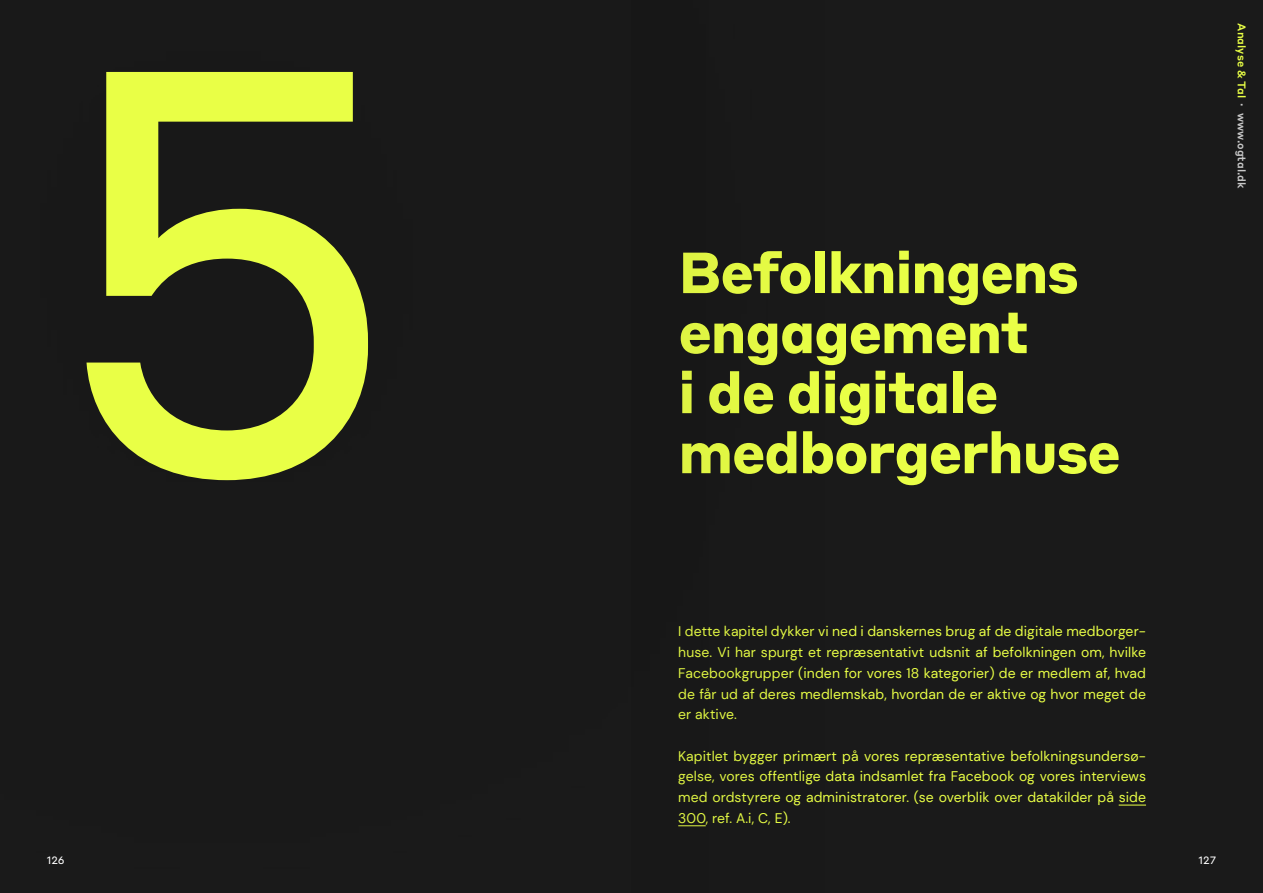
<style>
.page{position:relative;width:1263px;height:893px;background:#fff}
.page>*{position:absolute;margin:0;border:0;box-sizing:border-box;transform-origin:0 0}
.t1{font:565.5px "Styrene B";color:#e9ff46}
.t2{font:700 57px/60px "Styrene B";letter-spacing:-.03em;color:#e9ff46}
.t3{font:13.95px/20.7px "DM Sans";letter-spacing:.01em;color:#e9ff46;text-align:justify}
.t4{font:500 10.95px "Styrene B";color:#c8c8c8}
.t5{font:10.5px "Styrene B";color:#fff}
.s1{color:#e9ff46}
</style>
<div class="page">
<div style="left:631px;top:0;width:632px;height:893px;background:#1a1a1a"></div>
<div style="left:0;top:0;width:815px;height:893px;background:#191919"></div>
<svg style="left:1119px;top:805px;width:27px;height:1px"></svg>
<h1 class="t1" style="left:42px;top:-205px;width:370px">5</h1>
<h2 class="t2" style="left:678px;top:238px;width:444px">Befolkningens engagement<br>i de digitale medborgerhuse</h2>
<p class="t4" style="left:1251px;top:23px;width:167px;rotate:90deg"><span class="s1">Analyse &amp; Tal</span> · www.ogtal.dk</p>
<p class="t3" style="left:678px;top:621px;width:469px">I dette kapitel dykker vi ned i danskernes brug af de digitale medborger&shy;huse. Vi har spurgt et repræsentativt udsnit af befolkningen om, hvilke Facebookgrupper (inden for vores 18 kategorier) de er medlem af, hvad de får ud af deres medlemskab, hvordan de er aktive og hvor meget de er aktive.</p>
<p class="t3" style="left:678px;top:745px;width:469px">Kapitlet bygger primært på vores repræsentative befolkningsundersø&shy;gelse, vores offentlige data indsamlet fra Facebook og vores interviews med ordstyrere og administratorer. (se overblik over datakilder på side 300, ref. A.i, C, E).</p>
<p class="t5" style="left:47px;top:852px;width:20px">126</p>
<p class="t5" style="left:1198px;top:852px;width:19px">127</p>
</div>
